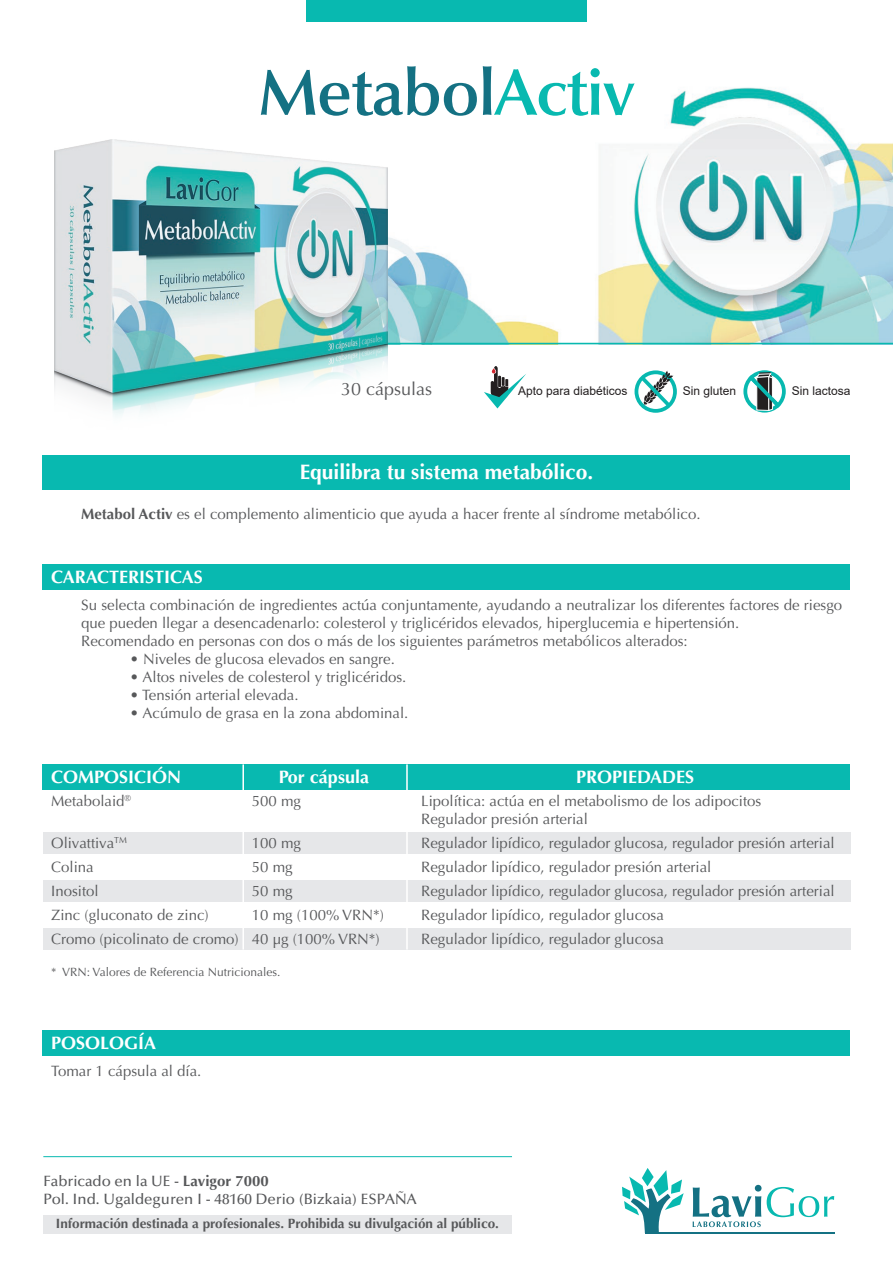
<style>
.page{position:relative;width:893px;height:1263px;background:#fff}
.page>*{position:absolute;margin:0;border:0;box-sizing:border-box;transform-origin:0 0}
.t1{font:600 65.85px "Optima LT Std";letter-spacing:-.02em;color:#147183}
.t2{font:700 21px "Optima LT Std";color:#fff}
.t3{font:700 18px "Optima LT Std";color:#fff}
.t4{font:18px "Optima LT Std";color:#57585a}
.t5{font:15px/18px "Optima LT Std";color:#57585a}
.t6{font:500 15px/18px "Optima LT Std";color:#57585a}
.t7{font:700 13.5px "Optima LT Std";color:#57585a}
.t8{font:12px "Optima LT Std";color:#57585a}
.t9{font:12px "Arial";color:#231f20}
.s1{color:#08b9b0}
.s2{font-weight:700}
</style>
<div class="page">
<img style="left:388px;top:87px;width:505px;height:256px">
<hr style="left:312px;top:343px;width:581px;height:1px;background:#08b9b0">
<div style="left:306px;top:0;width:281px;height:21px;background:#08b9b0"></div>
<div style="left:43px;top:1030px;width:807px;height:25px;background:#08b9b0"></div>
<div style="left:43px;top:1215px;width:469px;height:18px;background:#e6e7e9"></div>
<svg style="left:484px;top:366px;width:42px;height:42px"></svg>
<svg style="left:635px;top:370px;width:42px;height:43px"></svg>
<svg style="left:743px;top:370px;width:43px;height:43px"></svg>
<div style="left:43px;top:564px;width:807px;height:25px;background:#08b9b0"></div>
<div style="left:43px;top:832px;width:807px;height:21px;background:#e6e7e9"></div>
<div style="left:43px;top:880px;width:807px;height:21px;background:#e6e7e9"></div>
<div style="left:43px;top:928px;width:807px;height:21px;background:#e6e7e9"></div>
<div style="left:43px;top:764px;width:807px;height:26px;background:#08b9b0"></div>
<hr style="left:242px;top:764px;width:2px;height:185px;background:#fff">
<hr style="left:406px;top:764px;width:2px;height:185px;background:#fff">
<div style="left:43px;top:455px;width:807px;height:34px;background:#08b9b0"></div>
<hr style="left:43px;top:1156px;width:469px;height:1px;background:#08b9b0">
<svg style="left:693px;top:1185px;width:68px;height:42px"></svg>
<svg style="left:767px;top:1187px;width:67px;height:30px"></svg>
<svg style="left:622px;top:1168px;width:62px;height:65px"></svg>
<hr style="left:645px;top:1232px;width:190px;height:1px;background:#147183">
<img style="left:55px;top:140px;width:333px;height:276px">
<h1 class="t1" style="left:258px;top:54px;width:378px">Metabol<span class="s1">Activ</span></h1>
<p class="t4" style="left:341px;top:379px;width:93px">30 cápsulas</p>
<p class="t9" style="left:518px;top:382px;width:111px">Apto para diabéticos</p>
<p class="t9" style="left:683px;top:382px;width:55px">Sin gluten</p>
<p class="t9" style="left:792px;top:382px;width:60px">Sin lactosa</p>
<h2 class="t2" style="left:300px;top:460px;width:295px">Equilibra tu sistema metabólico.</h2>
<p class="t5" style="left:81px;top:505px;width:621px"><span class="s2">Metabol Activ</span> es el complemento alimenticio que ayuda a hacer frente al síndrome metabólico.</p>
<p class="t3" style="left:51px;top:566px;width:153px">CARACTERISTICAS</p>
<p class="t5" style="left:81px;top:596px;width:762px">Su selecta combinación de ingredientes actúa conjuntamente, ayudando a neutralizar los diferentes factores de riesgo que pueden llegar a desencadenarlo: colesterol y triglicéridos elevados, hiperglucemia e hipertensión.<br>Recomendado en personas con dos o más de los siguientes parámetros metabólicos alterados:</p>
<p class="t5" style="left:130px;top:650px;width:267px">• Niveles de glucosa elevados en sangre.</p>
<p class="t5" style="left:130px;top:668px;width:278px">• Altos niveles de colesterol y triglicéridos.</p>
<p class="t5" style="left:130px;top:686px;width:170px">• Tensión arterial elevada.</p>
<p class="t5" style="left:130px;top:704px;width:280px">• Acúmulo de grasa en la zona abdominal.</p>
<p class="t3" style="left:51px;top:767px;width:131px">COMPOSICIÓN</p>
<p class="t3" style="left:279px;top:767px;width:92px">Por cápsula</p>
<p class="t3" style="left:576px;top:767px;width:120px">PROPIEDADES</p>
<p class="t5" style="left:51px;top:792px;width:81px">Metabolaid<sup>®</sup></p>
<p class="t5" style="left:252px;top:792px;width:51px">500 mg</p>
<p class="t5" style="left:421px;top:792px;width:342px">Lipolítica: actúa en el metabolismo de los adipocitos<br>Regulador presión arterial</p>
<p class="t5" style="left:51px;top:834px;width:77px">Olivattiva<sup>TM</sup></p>
<p class="t5" style="left:252px;top:834px;width:51px">100 mg</p>
<p class="t5" style="left:421px;top:834px;width:415px">Regulador lipídico, regulador glucosa, regulador presión arterial</p>
<p class="t5" style="left:51px;top:858px;width:44px">Colina</p>
<p class="t5" style="left:252px;top:858px;width:42px">50 mg</p>
<p class="t5" style="left:421px;top:858px;width:292px">Regulador lipídico, regulador presión arterial</p>
<p class="t5" style="left:51px;top:882px;width:49px">Inositol</p>
<p class="t5" style="left:252px;top:882px;width:42px">50 mg</p>
<p class="t5" style="left:421px;top:882px;width:415px">Regulador lipídico, regulador glucosa, regulador presión arterial</p>
<p class="t5" style="left:51px;top:906px;width:159px">Zinc (gluconato de zinc)</p>
<p class="t5" style="left:252px;top:906px;width:133px">10 mg (100% VRN*)</p>
<p class="t5" style="left:421px;top:906px;width:244px">Regulador lipídico, regulador glucosa</p>
<p class="t5" style="left:51px;top:930px;width:330px">Cromo (picolinato de cromo) 40 µg (100% VRN*)</p>
<p class="t5" style="left:421px;top:930px;width:244px">Regulador lipídico, regulador glucosa</p>
<p class="t8" style="left:51px;top:965px;width:231px">* VRN: Valores de Referencia Nutricionales.</p>
<p class="t3" style="left:51px;top:1032px;width:106px">POSOLOGÍA</p>
<p class="t5" style="left:51px;top:1062px;width:152px">Tomar 1 cápsula al día.</p>
<p class="t6" style="left:43px;top:1172px;width:375px">Fabricado en la UE - <span class="s2">Lavigor 7000<br></span>Pol. Ind. Ugaldeguren I - 48160 Derio (Bizkaia) ESPAÑA</p>
<p class="t7" style="left:56px;top:1216px;width:445px">Información destinada a profesionales. Prohibida su divulgación al público.</p>
</div>
